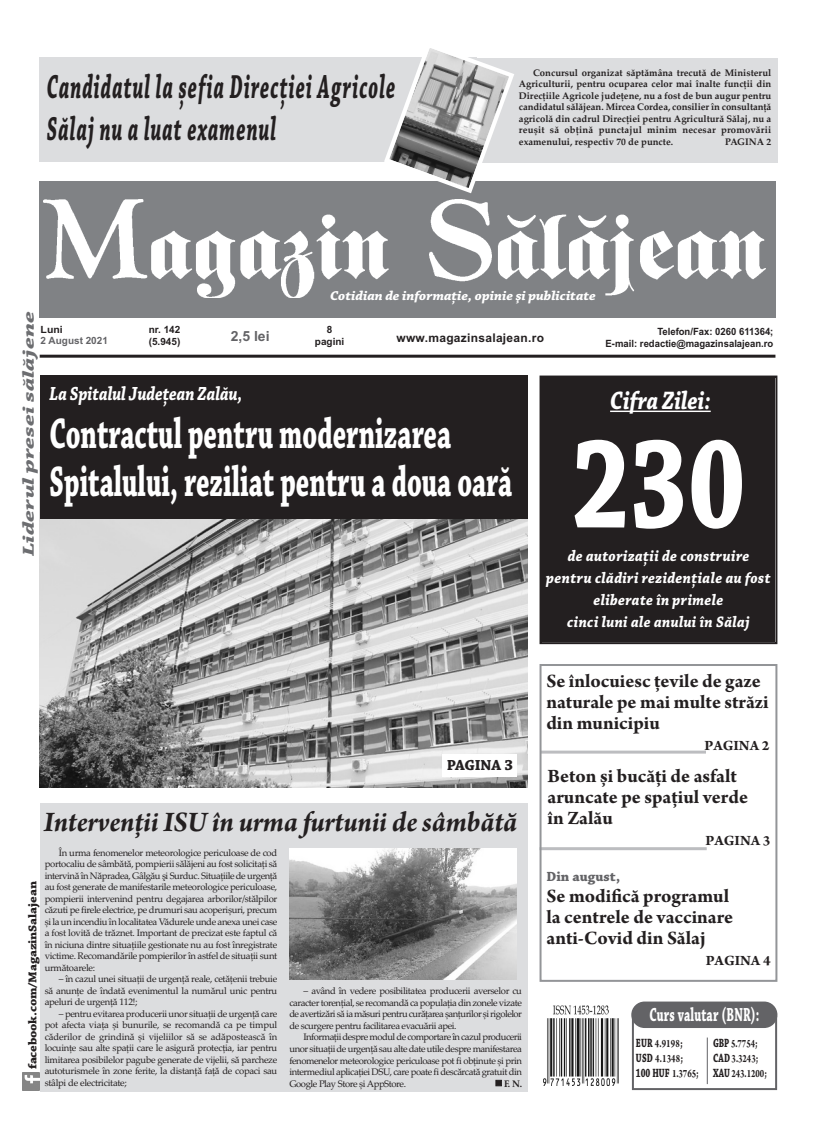
<style>
.page{position:relative;width:820px;height:1134px;background:#fff}
.page>*{position:absolute;margin:0;border:0;box-sizing:border-box;transform-origin:0 0}
.t1{font:700 133.8px "Chaparral Pro";color:#fff;scale:.77 1}
.t2{font:700 45px/48px "Chaparral Pro";color:#fff;scale:.6 1}
.t3{font:italic 700 35px/42px "Chaparral Pro";letter-spacing:.055em;color:#231f20;scale:.55 1}
.t4{font:italic 700 30px "Arno Pro";letter-spacing:-.005em;color:#231f20;scale:.95 1}
.t5{font:italic 700 26.5px "Chaparral Pro";letter-spacing:.005em;color:#fff;scale:.81 1}
.t6{font:700 20px/21px "Arno Pro";color:#231f20}
.t7{font:italic 700 20px "Chaparral Pro";color:#fff;scale:.8 1}
.t8{font:700 19.9px "Chaparral Pro";letter-spacing:.015em;color:#fff;scale:.6 1}
.t9{font:italic 700 16.6px "Chaparral Pro";color:#6c6d70;scale:1.5 1}
.t10{font:italic 700 16px/22px "Chaparral Pro";letter-spacing:.025em;color:#fff;text-align:center;scale:.9 1}
.t11{font:700 15.3px "Chaparral Pro";letter-spacing:-.01em;color:#231f20}
.t12{font:700 15px "Arno Pro";color:#231f20}
.t13{font:700 14px "Chaparral Pro";color:#636366}
.t14{font:700 14px "Arial";color:#636366}
.t15{font:italic 700 13.6px "Chaparral Pro";color:#fff}
.t16{font:700 12.6px "Chaparral Pro";letter-spacing:-.005em;color:#231f20;scale:.69 1}
.t17{font:700 12px "Chaparral Pro";letter-spacing:-.01em;color:#231f20;scale:1.11 1}
.t18{font:700 12px "Arial";letter-spacing:.025em;color:#231f20}
.t19{font:700 11.9px/15.1px "Arno Pro";color:#231f20;scale:.73 1}
.t20{font:700 11.9px/15.1px "Arno Pro";color:#231f20;scale:.74 1}
.t21{font:700 10px/12.5px "Arial";color:#231f20;text-align:right;scale:.95 1}
.t22{font:700 10px/12px "Arial";color:#231f20;text-align:center}
.t23{font:700 10px "Arial";color:#636366}
.t24{font:700 10px "Arial";color:#231f20;scale:1.05 1}
.t25{font:9.5px/11.5px "Palatino Linotype";letter-spacing:-.03em;color:#231f20;text-align:justify}
.t26{font:700 9.5px/11.5px "Palatino Linotype";color:#231f20;text-align:justify}
.s1{font-family:"Chaparral Pro";font-size:12.6px}
.s2{font-size:12.6px}
.s3{font-family:"Arno Pro";font-size:11.9px}
.s4{font-family:"Arno Pro"}
</style>
<div class="page">
<div style="left:40px;top:803px;width:487px;height:288px;background:#dcdddf"></div>
<img style="left:22px;top:1073px;width:17px;height:17px">
<div style="left:541px;top:378px;width:234px;height:264px;background:#231f20"></div>
<div style="left:539px;top:376px;width:238px;height:268px;border:2px solid #231f20"></div>
<hr style="left:610px;top:411px;width:100px;height:1px;background:#fff">
<div style="left:476px;top:58px;width:300px;height:104px;background:#dcdddf"></div>
<div style="left:39px;top:58px;width:437px;height:104px;background:#dcdddf"></div>
<div style="left:39px;top:181px;width:736px;height:137px;background:#808285"></div>
<div style="left:631px;top:1016px;width:145px;height:74px;border:2px solid #636366"></div>
<div style="left:631px;top:1001px;width:146px;height:27px;background:#636366;border-radius:13px"></div>
<hr style="left:706px;top:1037px;width:1px;height:47px;background:#636366">
<svg style="left:543px;top:1018px;width:76px;height:68px"></svg>
<img style="left:543px;top:1005px;width:74px;height:80px">
<hr style="left:40px;top:355px;width:735px;height:3px;background:#231f20">
<img style="left:44px;top:200px;width:721px;height:98px">
<svg style="left:381px;top:48px;width:135px;height:146px"></svg>
<img style="left:40px;top:519px;width:487px;height:268px">
<div style="left:40px;top:376px;width:487px;height:143px;background:#231f20"></div>
<hr style="left:539px;top:847px;width:167px;height:3px;background:#bcbdc0">
<hr style="left:540px;top:751px;width:165px;height:3px;background:#bcbdc0">
<div style="left:539px;top:664px;width:238px;height:318px;border:2px solid #939598"></div>
<div style="left:442px;top:754px;width:74px;height:23px;background:#fff"></div>
<img style="left:289px;top:849px;width:227px;height:130px">
<h3 class="t3" style="left:47px;top:69px;width:635px">Candidatul la șefia Direcției Agricole<br>Sălaj nu a luat examenul</h3>
<p class="t26" style="left:518px;top:68px;width:254px;text-indent:14px">Concursul organizat săptămâna trecută de Ministerul Agriculturii, pentru ocuparea celor mai înalte funcţii din Direcţiile Agricole judeţene, nu a fost de bun augur pentru candidatul sălăjean. Mircea Cordea, consilier în consultanţă agricolă din cadrul Direcţiei pentru Agricultură Sălaj, nu a reușit să obţină punctajul minim necesar promovării examenului, respectiv 70 de puncte.</p>
<p class="t26" style="left:725px;top:137px;width:47px">PAGINA 2</p>
<h3 class="t15" style="left:330px;top:291px;width:267px">Cotidian de informaţie, opinie şi publicitate</h3>
<h3 class="t9" style="left:22px;top:556px;width:165px;rotate:-90deg">Liderul presei sălăjene</h3>
<p class="t22" style="left:315px;top:324px;width:31px">8 pagini</p>
<p class="t24" style="left:41px;top:326px;width:23px">Luni</p>
<p class="t23" style="left:41px;top:337px;width:69px">2 August 2021</p>
<p class="t22" style="left:149px;top:325px;width:33px;line-height:11.1px;text-align:left">nr. 142 (5.945)</p>
<h3 class="t14" style="left:231px;top:331px;width:40px">2,5 lei</h3>
<p class="t18" style="left:396px;top:333px;width:149px">www.magazinsalajean.ro</p>
<h3 class="t7" style="left:49px;top:386px;width:242px">La Spitalul Județean Zalău,</h3>
<h2 class="t2" style="left:49px;top:414px;width:772px">Contractul pentru modernizarea<br>Spitalului, reziliat pentru a doua oară</h2>
<p class="t21" style="left:605px;top:326px;width:178px">Telefon/Fax: 0260 611364;<br>E-mail: redactie@magazinsalajean.ro</p>
<h3 class="t5" style="left:610px;top:390px;width:126px">Cifra Zilei:</h3>
<h1 class="t1" style="left:571px;top:434px;width:228px">230</h1>
<h3 class="t10" style="left:567px;top:546px;width:203px">de autorizații de construire</h3>
<h3 class="t10" style="left:546px;top:568px;width:251px">pentru clădiri rezidențiale au fost eliberate în primele<br>cinci luni ale anului în Sălaj</h3>
<h3 class="t11" style="left:446px;top:760px;width:68px">PAGINA 3</h3>
<h3 class="t4" style="left:44px;top:803px;width:499px">Intervenții ISU în urma furtunii de sâmbătă</h3>
<p class="t25" style="left:45px;top:848px;width:234px;text-indent:14px">În urma fenomenelor meteorologice periculoase de cod portocaliu de sâmbătă, pompierii sălăjeni au fost solicitaţi să intervină în Năpradea, Gâlgău şi Surduc. Situaţiile de urgenţă au fost generate de manifestarile meteorologice periculoase, pompierii intervenind pentru degajarea arborilor/stălpilor căzuti pe firele electrice, pe drumuri sau acoperișuri, precum și la un incendiu în localitatea Vădurele unde anexa unei case a fost lovită de trăznet. Important de precizat este faptul că în niciuna dintre situaţiile gestionate nu au fost înregistrate victime. Recomandările pompierilor în astfel de situaţii sunt următoarele:</p>
<p class="t25" style="left:45px;top:974px;width:234px;text-indent:14px">– în cazul unei situaţii de urgenţă reale, cetăţenii trebuie să anunţe de îndată evenimentul la numărul unic pentru apeluri de urgenţă 112!;</p>
<p class="t25" style="left:45px;top:1009px;width:234px;text-indent:14px">– pentru evitarea producerii unor situaţii de urgenţă care pot afecta viaţa și bunurile, se recomandă ca pe timpul căderilor de grindină și vĳeliilor să se adăpostească în locuinţe sau alte spaţii care le asigură protecţia, iar pentru limitarea posibilelor pagube generate de vĳelii, să parcheze autoturismele în zone ferite, la distanţă faţă de copaci sau stâlpi de electricitate;</p>
<p class="t17" style="left:28px;top:1069px;width:171px;rotate:-90deg">facebook.com/MagazinSalajean</p>
<p class="t25" style="left:289px;top:987px;width:234px;text-indent:14px">– având în vedere posibilitatea producerii averselor cu caracter torenţial, se recomandă ca populaţia din zonele vizate de avertizări să ia măsuri pentru curăţarea șanţurilor și rigolelor de scurgere pentru facilitarea evacuării apei.</p>
<p class="t25" style="left:289px;top:1033px;width:234px;text-indent:14px">Informaţii despre modul de comportare în cazul producerii unor situaţii de urgenţă sau alte date utile despre manifestarea fenomenelor meteorologice periculoase pot fi obţinute și prin intermediul aplicaţiei DSU, care poate fi descărcată gratuit din Google Play Store și AppStore.</p>
<p class="t26" style="left:504px;top:1078px;width:19px">F. N.</p>
<h3 class="t6" style="left:546px;top:673px;width:224px">Se înlocuiesc țevile de gaze naturale pe mai multe străzi din municipiu</h3>
<h3 class="t12" style="left:704px;top:740px;width:66px">PAGINA 2</h3>
<h3 class="t6" style="left:547px;top:767px;width:202px">Beton și bucăți de asfalt aruncate pe spațiul verde în Zalău</h3>
<h3 class="t12" style="left:705px;top:835px;width:66px">PAGINA 3</h3>
<h3 class="t13" style="left:546px;top:871px;width:75px">Din august,</h3>
<h3 class="t6" style="left:546px;top:887px;width:188px">Se modifică programul la centrele de vaccinare anti-Covid din Sălaj</h3>
<h3 class="t12" style="left:705px;top:955px;width:66px">PAGINA 4</h3>
<h3 class="t8" style="left:649px;top:1007px;width:185px">Curs valutar (BNR):</h3>
<p class="t20" style="left:635px;top:1036px;width:65px"><span class="s1">EUR</span> 4.9198<span class="s2">;<br></span><span class="s1">USD</span> 4.1348<span class="s2">;</span></p>
<h3 class="t16" style="left:635px;top:1068px;width:93px">100 HUF <span class="s3">1.3765</span><span class="s4">;</span></h3>
<p class="t19" style="left:712px;top:1037px;width:75px"><span class="s1">GBP</span> 5.7754<span class="s2">;<br></span><span class="s1">CAD</span> 3.3243<span class="s2">;<br></span><span class="s1">XAU</span> 243.1200<span class="s2">;</span></p>
</div>
